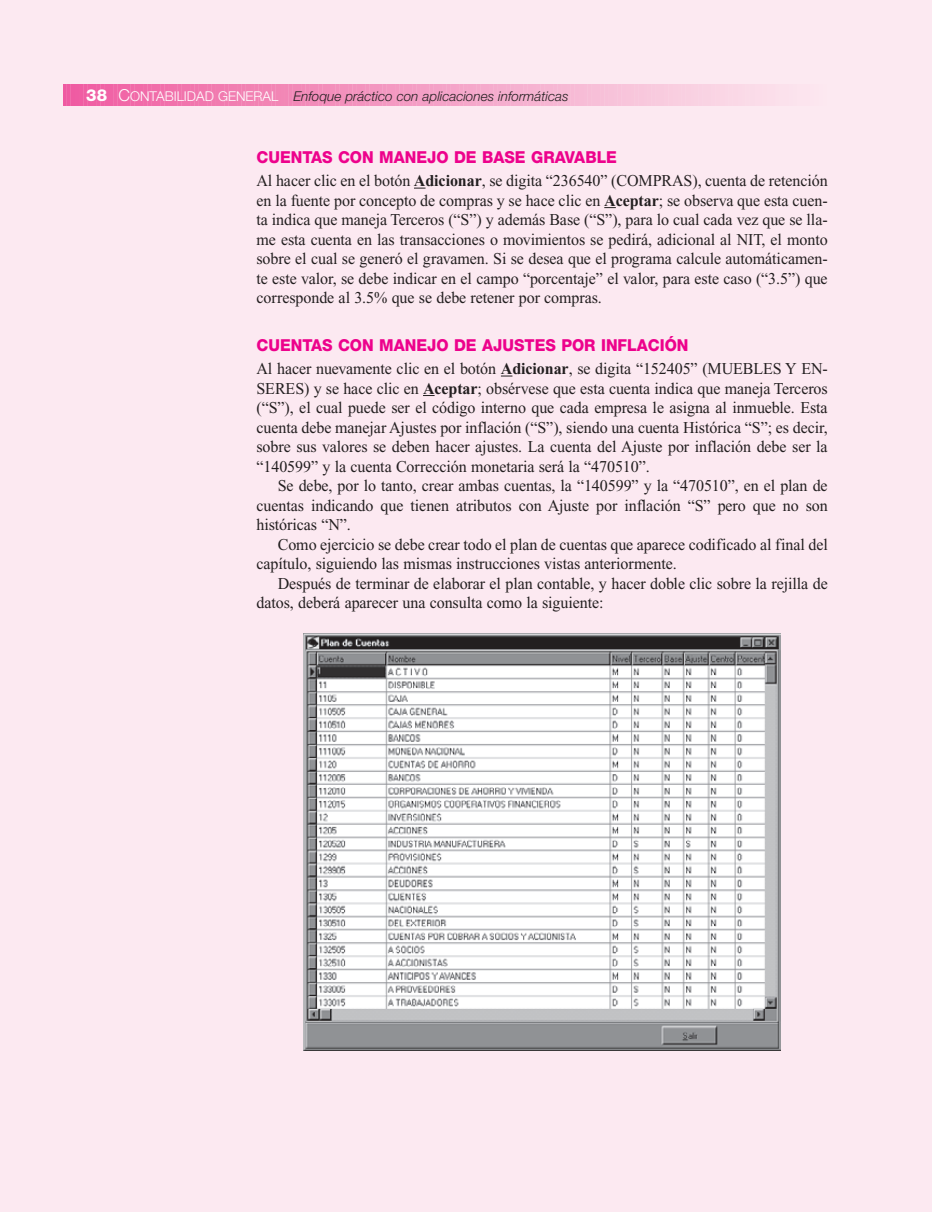
<style>
.page{position:relative;width:936px;height:1212px;background:#fff}
.page>*{position:absolute;margin:0;border:0;box-sizing:border-box;transform-origin:0 0}
.t1{font:16.5px/19.5px "Times New Roman";letter-spacing:-.005em;color:#231f20;text-align:justify}
.t2{font:800 16.5px "Helvetica Neue";color:#ed028c;scale:.95 1}
.t3{font:italic 300 13.5px "Helvetica Neue";color:#231f20}
.s1{font-weight:800;font-style:normal;font-size:16.5px;color:#fff}
.s2{font-style:normal;font-size:16.5px;color:#fff}
.s3{font-style:normal;color:#fff}
.s4{font-weight:700}
</style>
<div class="page">
<div style="left:0;top:1px;width:931px;height:1211px;background:#fce9f1"></div>
<svg style="left:64px;top:84px;width:711px;height:21px;background:#f49fc5"></svg>
<img style="left:303px;top:633px;width:477px;height:417px">
<p class="t3" style="left:86px;top:91px;width:483px"><span class="s1">38</span> <span class="s2">C</span><span class="s3">ONTABILIDAD GENERAL</span> Enfoque práctico con aplicaciones informáticas</p>
<p class="t2" style="left:256px;top:151px;width:381px">CUENTAS CON MANEJO DE BASE GRAVABLE</p>
<p class="t1" style="left:256px;top:173px;width:573px">Al hacer clic en el botón <span class="s4">Adicionar</span>, se digita “236540” (COMPRAS), cuenta de retención en la fuente por concepto de compras y se hace clic en <span class="s4">Aceptar</span>; se observa que esta cuen&shy;ta indica que maneja Terceros (“S”) y además Base (“S”), para lo cual cada vez que se lla&shy;me esta cuenta en las transacciones o movimientos se pedirá, adicional al NIT, el monto sobre el cual se generó el gravamen. Si se desea que el programa calcule automáticamen&shy;te este valor, se debe indicar en el campo “porcentaje” el valor, para este caso (“3.5”) que corresponde al 3.5% que se debe retener por compras.</p>
<p class="t2" style="left:256px;top:339px;width:456px">CUENTAS CON MANEJO DE AJUSTES POR INFLACIÓN</p>
<p class="t1" style="left:256px;top:361px;width:573px">Al hacer nuevamente clic en el botón <span class="s4">Adicionar</span>, se digita “152405” (MUEBLES Y EN-SERES) y se hace clic en <span class="s4">Aceptar</span>; obsérvese que esta cuenta indica que maneja Terceros (“S”), el cual puede ser el código interno que cada empresa le asigna al inmueble. Esta cuenta debe manejar Ajustes por inflación (“S”), siendo una cuenta Histórica “S”; es decir, sobre sus valores se deben hacer ajustes. La cuenta del Ajuste por inflación debe ser la “140599” y la cuenta Corrección monetaria será la “470510”.</p>
<p class="t1" style="left:256px;top:478px;width:573px;text-indent:21px">Se debe, por lo tanto, crear ambas cuentas, la “140599” y la “470510”, en el plan de cuentas indicando que tienen atributos con Ajuste por inflación “S” pero que no son históricas “N”.</p>
<p class="t1" style="left:256px;top:536px;width:573px;text-indent:21px">Como ejercicio se debe crear todo el plan de cuentas que aparece codificado al final del capítulo, siguiendo las mismas instrucciones vistas anteriormente.</p>
<p class="t1" style="left:256px;top:575px;width:572px;text-indent:21px">Después de terminar de elaborar el plan contable, y hacer doble clic sobre la rejilla de datos, deberá aparecer una consulta como la siguiente:</p>
</div>
